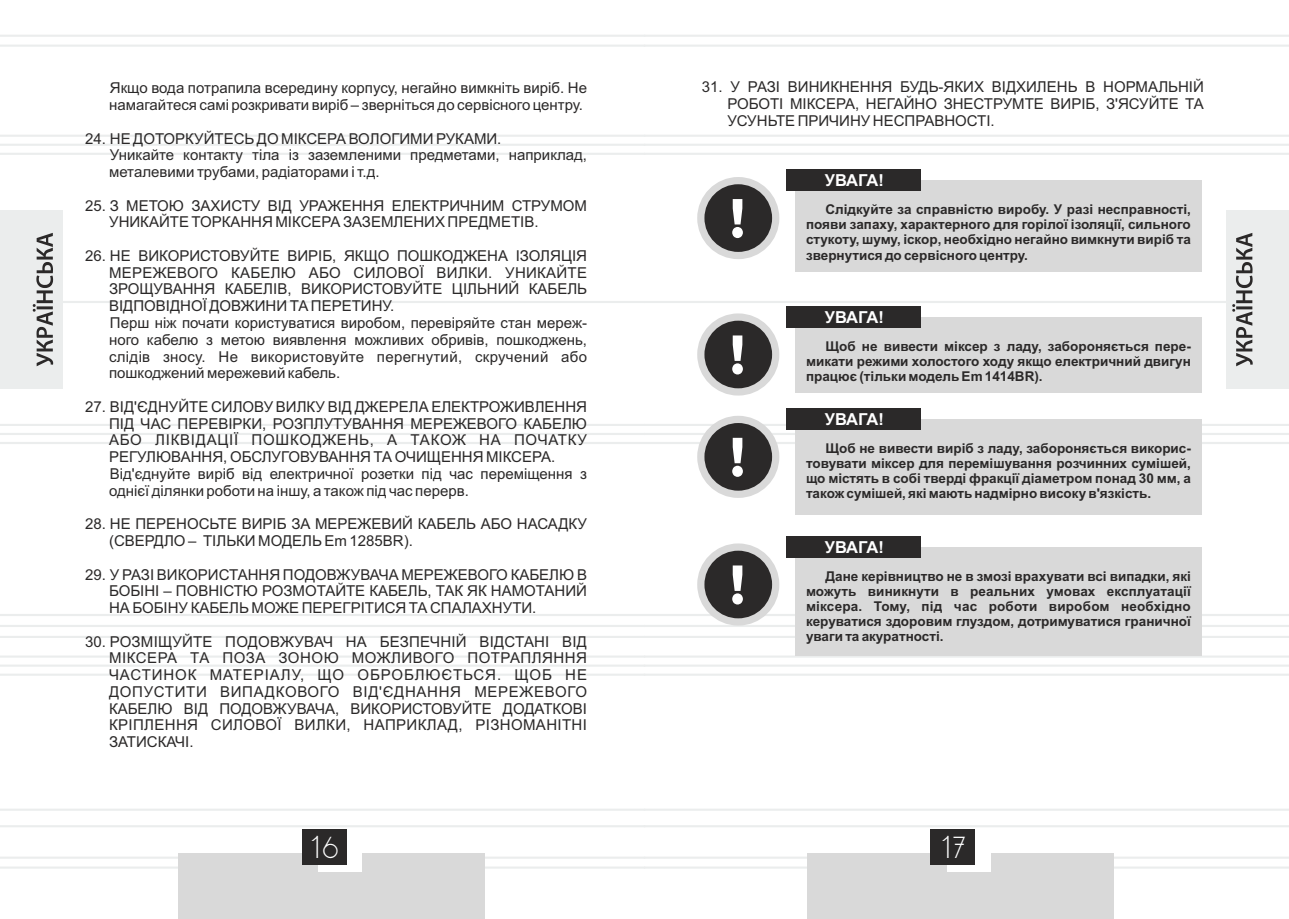
<style>
.page{position:relative;width:1289px;height:919px;background:#fff}
.page>*{position:absolute;margin:0;border:0;box-sizing:border-box;transform-origin:0 0}
.t1{font:26.25px "DS Standart Cyr";color:#fff}
.t2{font:700 16.5px "Arial";letter-spacing:-.025em;color:#fff}
.t3{font:15px/16.8px "Arial";color:#2b2929}
.t4{font:700 13.5px/15.1px "Arial";color:#2b2929;text-align:justify}
</style>
<div class="page">
<hr style="left:644px;top:135px;width:644px;height:2px;background:#ebeded">
<hr style="left:644px;top:153px;width:644px;height:2px;background:#ebeded">
<hr style="left:644px;top:424px;width:644px;height:2px;background:#ebeded">
<hr style="left:644px;top:614px;width:644px;height:2px;background:#ebeded">
<hr style="left:644px;top:635px;width:644px;height:3px;background:#ebeded">
<hr style="left:644px;top:655px;width:644px;height:2px;background:#ebeded">
<hr style="left:644px;top:673px;width:644px;height:2px;background:#ebeded">
<hr style="left:644px;top:856px;width:644px;height:2px;background:#ebeded">
<hr style="left:644px;top:866px;width:644px;height:2px;background:#ebeded">
<hr style="left:644px;top:35px;width:644px;height:2px;background:#ebeded">
<hr style="left:644px;top:45px;width:644px;height:2px;background:#ebeded">
<hr style="left:644px;top:808px;width:644px;height:2px;background:#ebeded">
<hr style="left:644px;top:825px;width:644px;height:2px;background:#ebeded">
<hr style="left:644px;top:301px;width:644px;height:2px;background:#ebeded">
<hr style="left:0;top:135px;width:644px;height:2px;background:#ebeded">
<hr style="left:0;top:144px;width:1288px;height:2px;background:#ebeded">
<hr style="left:0;top:153px;width:644px;height:2px;background:#ebeded">
<hr style="left:0;top:424px;width:644px;height:2px;background:#ebeded">
<hr style="left:0;top:614px;width:644px;height:2px;background:#ebeded">
<svg style="left:0;top:623px;width:1288px;height:5px"></svg>
<hr style="left:0;top:635px;width:644px;height:3px;background:#ebeded">
<hr style="left:0;top:655px;width:644px;height:2px;background:#ebeded">
<hr style="left:0;top:664px;width:1288px;height:3px;background:#f0f2f2">
<hr style="left:0;top:673px;width:644px;height:2px;background:#ebeded">
<hr style="left:0;top:856px;width:644px;height:2px;background:#ebeded">
<hr style="left:0;top:866px;width:644px;height:2px;background:#ebeded">
<hr style="left:0;top:35px;width:644px;height:2px;background:#ebeded">
<hr style="left:0;top:45px;width:644px;height:2px;background:#ebeded">
<hr style="left:0;top:808px;width:644px;height:2px;background:#ebeded">
<hr style="left:0;top:825px;width:644px;height:2px;background:#ebeded">
<hr style="left:0;top:301px;width:644px;height:2px;background:#ebeded">
<div style="left:178px;top:853px;width:307px;height:65px;background:#d9d9d9"></div>
<div style="left:318px;top:832px;width:44px;height:39px;background:#fff"></div>
<div style="left:301px;top:829px;width:45px;height:36px;background:#2b2929"></div>
<div style="left:0;top:210px;width:62px;height:179px;background:#ebeded"></div>
<svg style="left:33px;top:233px;width:20px;height:133px"></svg>
<div style="left:807px;top:853px;width:306px;height:65px;background:#d9d9d9"></div>
<div style="left:946px;top:832px;width:44px;height:39px;background:#fff"></div>
<div style="left:930px;top:829px;width:45px;height:36px;background:#2b2929"></div>
<div style="left:1226px;top:210px;width:62px;height:179px;background:#ebeded"></div>
<svg style="left:1232px;top:233px;width:20px;height:133px"></svg>
<div style="left:697px;top:177px;width:82px;height:82px;border:14px solid #d9d9d9;border-radius:50%"></div>
<div style="left:704px;top:184px;width:68px;height:68px;background:#2b2929;border-radius:50%"></div>
<svg style="left:732px;top:199px;width:11px;height:39px"></svg>
<div style="left:794px;top:181px;width:407px;height:91px;background:#d9d9d9"></div>
<div style="left:786px;top:169px;width:134px;height:22px;background:#2b2929"></div>
<div style="left:697px;top:313px;width:82px;height:82px;border:14px solid #d9d9d9;border-radius:50%"></div>
<div style="left:704px;top:320px;width:68px;height:68px;background:#2b2929;border-radius:50%"></div>
<svg style="left:732px;top:335px;width:11px;height:39px"></svg>
<div style="left:794px;top:317px;width:407px;height:75px;background:#d9d9d9"></div>
<div style="left:786px;top:306px;width:134px;height:21px;background:#2b2929"></div>
<div style="left:697px;top:416px;width:82px;height:82px;border:14px solid #d9d9d9;border-radius:50%"></div>
<div style="left:704px;top:423px;width:68px;height:67px;background:#2b2929;border-radius:50%"></div>
<svg style="left:0;top:432px;width:1288px;height:45px"></svg>
<div style="left:794px;top:419px;width:407px;height:95px;background:#d9d9d9"></div>
<div style="left:786px;top:408px;width:134px;height:22px;background:#2b2929"></div>
<div style="left:697px;top:543px;width:82px;height:82px;border:14px solid #d9d9d9;border-radius:50%"></div>
<div style="left:704px;top:550px;width:68px;height:68px;background:#2b2929;border-radius:50%"></div>
<svg style="left:732px;top:565px;width:11px;height:39px"></svg>
<div style="left:794px;top:547px;width:407px;height:109px;background:#d9d9d9"></div>
<div style="left:786px;top:536px;width:134px;height:21px;background:#2b2929"></div>
<p class="t3" style="left:109px;top:81px;width:479px">Якщо вода потрапила всередину корпусу, негайно вимкніть виріб. Не намагайтеся самі розкривати виріб – зверніться до сервісного центру.</p>
<p class="t3" style="left:109px;top:131px;width:479px;text-indent:-24px">24. НЕ ДОТОРКУЙТЕСЬ ДО МІКСЕРА ВОЛОГИМИ РУКАМИ.<br>Уникайте контакту тіла із заземленими предметами, наприклад, металевими трубами, радіаторами і т.д.</p>
<p class="t3" style="left:109px;top:198px;width:479px;text-indent:-24px">25. З МЕТОЮ ЗАХИСТУ ВІД УРАЖЕННЯ ЕЛЕКТРИЧНИМ СТРУМОМ<br>УНИКАЙТЕ ТОРКАННЯ МІКСЕРА ЗАЗЕМЛЕНИХ ПРЕДМЕТІВ.</p>
<p class="t3" style="left:109px;top:248px;width:479px;text-indent:-24px">26. НЕ ВИКОРИСТОВУЙТЕ ВИРІБ, ЯКЩО ПОШКОДЖЕНА ІЗОЛЯЦІЯ МЕРЕЖЕВОГО КАБЕЛЮ АБО СИЛОВОЇ ВИЛКИ. УНИКАЙТЕ ЗРОЩУВАННЯ КАБЕЛІВ, ВИКОРИСТОВУЙТЕ ЦІЛЬНИЙ КАБЕЛЬ ВІДПОВІДНОЇ ДОВЖИНИ ТА ПЕРЕТИНУ.<br>Перш ніж почати користуватися виробом, перевіряйте стан мереж&shy;ного кабелю з метою виявлення можливих обривів, пошкоджень, слідів зносу. Не використовуйте перегнутий, скручений або пошкоджений мережевий кабель.</p>
<p class="t3" style="left:109px;top:399px;width:479px;text-indent:-24px">27. ВІД'ЄДНУЙТЕ СИЛОВУ ВИЛКУ ВІД ДЖЕРЕЛА ЕЛЕКТРОЖИВЛЕННЯ ПІД ЧАС ПЕРЕВІРКИ, РОЗПЛУТУВАННЯ МЕРЕЖЕВОГО КАБЕЛЮ АБО ЛІКВІДАЦІЇ ПОШКОДЖЕНЬ, А ТАКОЖ НА ПОЧАТКУ РЕГУЛЮВАННЯ, ОБСЛУГОВУВАННЯ ТА ОЧИЩЕННЯ МІКСЕРА.<br>Від'єднуйте виріб від електричної розетки під час переміщення з однієї ділянки роботи на іншу, а також під час перерв.</p>
<p class="t3" style="left:109px;top:517px;width:479px;text-indent:-24px">28. НЕ ПЕРЕНОСЬТЕ ВИРІБ ЗА МЕРЕЖЕВИЙ КАБЕЛЬ АБО НАСАДКУ (СВЕРДЛО – ТІЛЬКИ МОДЕЛЬ Em 1285BR).</p>
<p class="t3" style="left:109px;top:567px;width:479px;text-align:justify;text-indent:-24px">29. У РАЗІ ВИКОРИСТАННЯ ПОДОВЖУВАЧА МЕРЕЖЕВОГО КАБЕЛЮ В БОБІНІ – ПОВНІСТЮ РОЗМОТАЙТЕ КАБЕЛЬ, ТАК ЯК НАМОТАНИЙ НА БОБІНУ КАБЕЛЬ МОЖЕ ПЕРЕГРІТИСЯ ТА СПАЛАХНУТИ.</p>
<p class="t3" style="left:109px;top:634px;width:479px;text-align:justify;text-indent:-24px">30. РОЗМІЩУЙТЕ ПОДОВЖУВАЧ НА БЕЗПЕЧНІЙ ВІДСТАНІ ВІД МІКСЕРА ТА ПОЗА ЗОНОЮ МОЖЛИВОГО ПОТРАПЛЯННЯ ЧАСТИНОК МАТЕРІАЛУ, ЩО ОБРОБЛЮЄТЬСЯ. ЩОБ НЕ ДОПУСТИТИ ВИПАДКОВОГО ВІД'ЄДНАННЯ МЕРЕЖЕВОГО КАБЕЛЮ ВІД ПОДОВЖУВАЧА, ВИКОРИСТОВУЙТЕ ДОДАТКОВІ КРІПЛЕННЯ СИЛОВОЇ ВИЛКИ, НАПРИКЛАД, РІЗНОМАНІТНІ ЗАТИСКАЧІ.</p>
<p class="t3" style="left:727px;top:80px;width:478px;text-align:justify;text-indent:-25px">31. У РАЗІ ВИНИКНЕННЯ БУДЬ-ЯКИХ ВІДХИЛЕНЬ В НОРМАЛЬНІЙ РОБОТІ МІКСЕРА, НЕГАЙНО ЗНЕСТРУМТЕ ВИРІБ, З'ЯСУЙТЕ ТА УСУНЬТЕ ПРИЧИНУ НЕСПРАВНОСТІ.</p>
<p class="t2" style="left:824px;top:174px;width:60px">УВАГА!</p>
<p class="t4" style="left:806px;top:203px;width:386px;text-indent:20px">Слідкуйте за справністю виробу. У разі несправності, появи запаху, характерного для горілої ізоляції, сильного стукоту, шуму, іскор, необхідно негайно вимкнути виріб та звернутися до сервісного центру.</p>
<p class="t2" style="left:824px;top:310px;width:60px">УВАГА!</p>
<p class="t4" style="left:806px;top:339px;width:386px;text-indent:20px">Щоб не вивести міксер з ладу, забороняється пере&shy;микати режими холостого ходу якщо електричний двигун працює (тільки модель Em 1414BR).</p>
<p class="t2" style="left:824px;top:413px;width:60px">УВАГА!</p>
<p class="t4" style="left:806px;top:442px;width:386px;text-indent:20px">Щоб не вивести виріб з ладу, забороняється викорис&shy;товувати міксер для перемішування розчинних сумішей, що містять в собі тверді фракції діаметром понад 30 мм, а також сумішей, які мають надмірно високу в'язкість.</p>
<p class="t2" style="left:824px;top:540px;width:60px">УВАГА!</p>
<p class="t4" style="left:806px;top:569px;width:386px;text-indent:20px">Дане керівництво не в змозі врахувати всі випадки, які можуть виникнути в реальних умовах експлуатації міксера. Тому, під час роботи виробом необхідно керуватися здоровим глуздом, дотримуватися граничної уваги та акуратності.</p>
<h1 class="t1" style="left:311px;top:836px;width:28px">16</h1>
<h1 class="t1" style="left:941px;top:836px;width:25px">17</h1>
</div>
